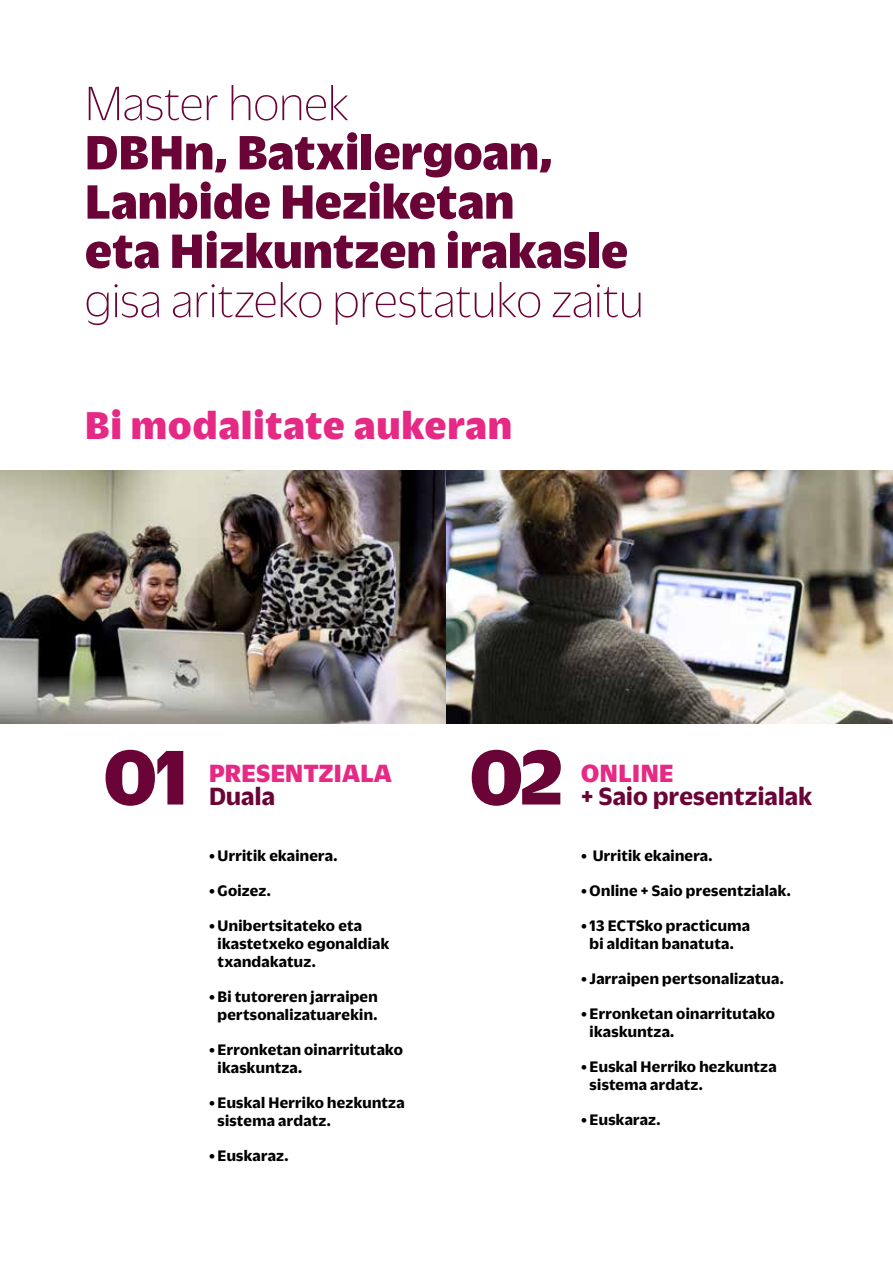
<style>
.page{position:relative;width:893px;height:1263px;background:#fff}
.page>*{position:absolute;margin:0;border:0;box-sizing:border-box;transform-origin:0 0}
.t1{font:800 83.85px "Duplicate Sans";color:#6a0437}
.t2{font:800 52.2px/49.2px "Duplicate Sans";letter-spacing:.01em;color:#6a0437}
.t3{font:100 52.2px "Duplicate Sans";letter-spacing:.01em;color:#6a0437}
.t4{font:800 42px "Duplicate Sans";letter-spacing:.03em;color:#e62984}
.t5{font:700 27px "Duplicate Sans";letter-spacing:.01em;color:#6a0437}
.t6{font:800 27px "Duplicate Sans";letter-spacing:.01em;color:#e62984}
.t7{font:700 16.5px/18px "Duplicate Sans";letter-spacing:.015em;color:#000}
</style>
<div class="page">
<img style="left:0;top:470px;width:893px;height:253px">
<h2 class="t3" style="left:85px;top:72px;width:265px">Master honek</h2>
<h2 class="t2" style="left:85px;top:123px;width:544px">DBHn, Batxilergoan,<br>Lanbide Heziketan<br>eta Hizkuntzen irakasle</h2>
<h2 class="t3" style="left:85px;top:269px;width:560px">gisa aritzeko prestatuko zaitu</h2>
<h3 class="t4" style="left:85px;top:396px;width:428px">Bi modalitate aukeran</h3>
<h1 class="t1" style="left:104px;top:719px;width:86px">01</h1>
<h1 class="t1" style="left:470px;top:719px;width:94px">02</h1>
<h3 class="t6" style="left:209px;top:755px;width:184px">PRESENTZIALA</h3>
<h3 class="t5" style="left:209px;top:777px;width:67px">Duala</h3>
<p class="t7" style="left:209px;top:845px;width:130px">•Urritik ekainera.</p>
<p class="t7" style="left:209px;top:880px;width:63px">• Goizez.</p>
<p class="t7" style="left:218px;top:915px;width:173px;text-indent:-8px">•Unibertsitateko eta ikastetxeko egonaldiak txandakatuz.</p>
<p class="t7" style="left:209px;top:986px;width:170px;text-align:center">• Bi tutoreren jarraipen pertsonalizatuarekin.</p>
<p class="t7" style="left:218px;top:1039px;width:187px;text-indent:-8px">• Erronketan oinarritutako ikaskuntza.</p>
<p class="t7" style="left:218px;top:1092px;width:188px;text-indent:-8px">• Euskal Herriko hezkuntza sistema ardatz.</p>
<p class="t7" style="left:209px;top:1145px;width:81px">• Euskaraz.</p>
<h3 class="t6" style="left:581px;top:755px;width:94px">ONLINE</h3>
<h3 class="t5" style="left:581px;top:777px;width:233px">+ Saio presentzialak</h3>
<p class="t7" style="left:581px;top:845px;width:133px">• Urritik ekainera.</p>
<p class="t7" style="left:581px;top:880px;width:211px">•Online + Saio presentzialak.</p>
<p class="t7" style="left:581px;top:915px;width:170px;text-align:center">•13 ECTSko practicuma bi alditan banatuta.</p>
<p class="t7" style="left:581px;top:968px;width:204px">•Jarraipen pertsonalizatua.</p>
<p class="t7" style="left:590px;top:1003px;width:187px;text-indent:-8px">• Erronketan oinarritutako ikaskuntza.</p>
<p class="t7" style="left:590px;top:1056px;width:188px;text-indent:-8px">• Euskal Herriko hezkuntza sistema ardatz.</p>
<p class="t7" style="left:581px;top:1109px;width:81px">• Euskaraz.</p>
</div>
